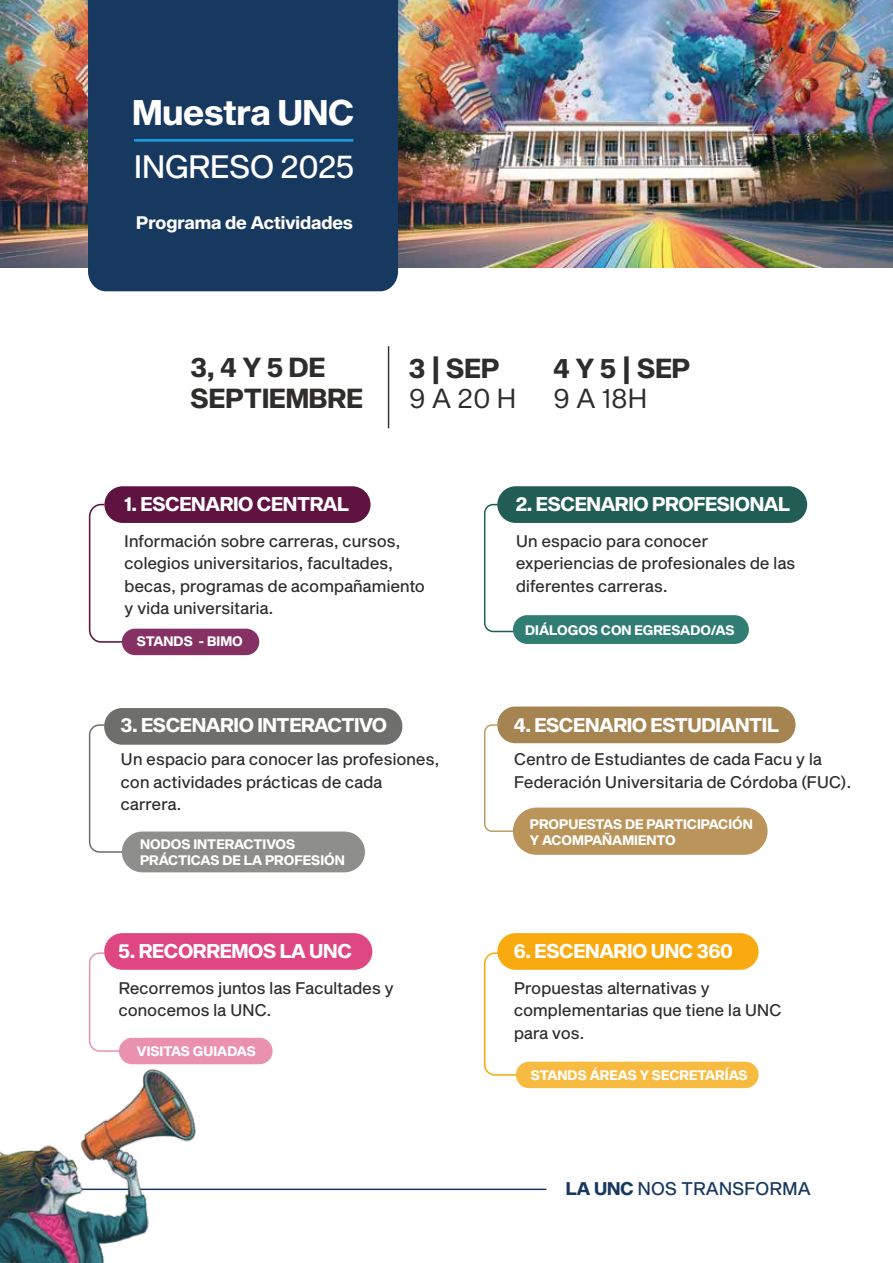
<style>
.page{position:relative;width:893px;height:1263px;background:#fff}
.page>*{position:absolute;margin:0;border:0;box-sizing:border-box;transform-origin:0 0}
.t1{font:34.95px "Sequel Sans Bold Disp";letter-spacing:.02em;color:#fff}
.t2{font:31.8px "Sequel Sans Roman Body";letter-spacing:-.04em;color:#fff}
.t3{font:27px/30.8px "Sequel Sans Bold Disp";letter-spacing:.02em;color:#2e2d2c}
.t4{font:27px "Sequel Sans Book Head";color:#2e2d2c}
.t5{font:19.5px "Sequel Sans Bold Head";letter-spacing:-.02em;color:#fff}
.t6{font:18px "Sequel Sans Roman Head";letter-spacing:.02em;color:#17385f}
.t7{font:17.85px "Sequel Sans Bold Head";color:#fff}
.t8{font:16.5px/22.5px "Sequel Sans Roman Body";letter-spacing:-.02em;color:#2e2d2c}
.t9{font:13.5px/16.2px "Sequel Sans Bold Head";color:#fff}
.s1{font-family:"Sequel Sans Bold Disp"}
</style>
<div class="page">
<hr style="left:388px;top:346px;width:1px;height:82px;background:#2e2d2c">
<hr style="left:0;top:1188px;width:546px;height:2px;background:#17385f">
<img style="left:0;top:0;width:88px;height:268px">
<img style="left:398px;top:0;width:495px;height:268px">
<div style="left:88px;top:0;width:310px;height:291px;background:#17385f"></div>
<hr style="left:134px;top:139px;width:219px;height:3px;background:#1e97d4">
<div style="left:104px;top:486px;width:267px;height:37px;background:#5f1340;border-radius:18px"></div>
<svg style="left:88px;top:503px;width:54px;height:140px"></svg>
<div style="left:122px;top:629px;width:137px;height:26px;background:#853163;border-radius:13px"></div>
<div style="left:497px;top:486px;width:310px;height:37px;background:#215d55;border-radius:18px"></div>
<svg style="left:484px;top:503px;width:53px;height:130px"></svg>
<div style="left:513px;top:615px;width:236px;height:29px;background:#317d73;border-radius:14px"></div>
<div style="left:104px;top:708px;width:298px;height:37px;background:#6e6e6d;border-radius:18px"></div>
<svg style="left:88px;top:723px;width:54px;height:130px"></svg>
<div style="left:122px;top:831px;width:243px;height:41px;background:#8e8e8d;border-radius:20px"></div>
<div style="left:497px;top:706px;width:298px;height:37px;background:#a58451;border-radius:18px"></div>
<svg style="left:484px;top:724px;width:52px;height:108px"></svg>
<div style="left:513px;top:807px;width:255px;height:48px;background:#ba945a;border-radius:24px"></div>
<div style="left:497px;top:933px;width:262px;height:37px;background:#f8aa10;border-radius:18px"></div>
<svg style="left:483px;top:952px;width:54px;height:124px"></svg>
<div style="left:516px;top:1062px;width:243px;height:26px;background:#f8bb42;border-radius:13px"></div>
<svg style="left:88px;top:952px;width:40px;height:91px"></svg>
<div style="left:119px;top:1038px;width:154px;height:26px;background:#e991ae;border-radius:13px"></div>
<div style="left:104px;top:933px;width:268px;height:37px;background:#de4781;border-radius:18px"></div>
<img style="left:0;top:1043px;width:196px;height:220px">
<h1 class="t1" style="left:133px;top:88px;width:223px">Muestra UNC</h1>
<h2 class="t2" style="left:133px;top:144px;width:223px">INGRESO 2025</h2>
<p class="t7" style="left:136px;top:210px;width:218px">Programa de Actividades</p>
<h3 class="t3" style="left:191px;top:353px;width:173px">3, 4 Y 5 DE<br>SEPTIEMBRE</h3>
<h3 class="t3" style="left:409px;top:354px;width:92px">3 | SEP</h3>
<h3 class="t4" style="left:409px;top:379px;width:108px">9 A 20 H</h3>
<h3 class="t3" style="left:553px;top:354px;width:138px">4 Y 5 | SEP</h3>
<h3 class="t4" style="left:553px;top:379px;width:95px">9 A 18H</h3>
<p class="t5" style="left:124px;top:490px;width:226px">1. ESCENARIO CENTRAL</p>
<p class="t8" style="left:124px;top:530px;width:302px">Información sobre carreras, cursos, colegios universitarios, facultades, becas, programas de acompañamiento y vida universitaria.</p>
<p class="t9" style="left:137px;top:633px;width:107px">STANDS - BIMO</p>
<p class="t5" style="left:121px;top:711px;width:268px">3. ESCENARIO INTERACTIVO</p>
<p class="t8" style="left:121px;top:749px;width:320px">Un espacio para conocer las profesiones, con actividades prácticas de cada carrera.</p>
<p class="t9" style="left:140px;top:836px;width:206px">NODOS INTERACTIVOS<br>PRÁCTICAS DE LA PROFESIÓN</p>
<p class="t5" style="left:118px;top:937px;width:235px">5. RECORREMOS LA UNC</p>
<p class="t8" style="left:118px;top:977px;width:277px">Recorremos juntos las Facultades y conocemos la UNC.</p>
<p class="t9" style="left:137px;top:1044px;width:120px">VISITAS GUIADAS</p>
<p class="t5" style="left:516px;top:490px;width:276px">2. ESCENARIO PROFESIONAL</p>
<p class="t8" style="left:516px;top:530px;width:281px">Un espacio para conocer experiencias de profesionales de las diferentes carreras.</p>
<p class="t9" style="left:525px;top:622px;width:211px">DIÁLOGOS CON EGRESADO/AS</p>
<p class="t5" style="left:514px;top:711px;width:267px">4. ESCENARIO ESTUDIANTIL</p>
<p class="t8" style="left:514px;top:749px;width:339px">Centro de Estudiantes de cada Facu y la<br>Federación Universitaria de Córdoba (FUC).</p>
<p class="t9" style="left:530px;top:816px;width:225px">PROPUESTAS DE PARTICIPACIÓN<br>Y ACOMPAÑAMIENTO</p>
<p class="t5" style="left:514px;top:937px;width:221px">6. ESCENARIO UNC 360</p>
<p class="t8" style="left:514px;top:977px;width:270px">Propuestas alternativas y complementarias que tiene la UNC para vos.</p>
<p class="t9" style="left:531px;top:1068px;width:218px">STANDS ÁREAS Y SECRETARÍAS</p>
<p class="t6" style="left:566px;top:1176px;width:246px"><span class="s1">LA UNC</span> NOS TRANSFORMA</p>
</div>
